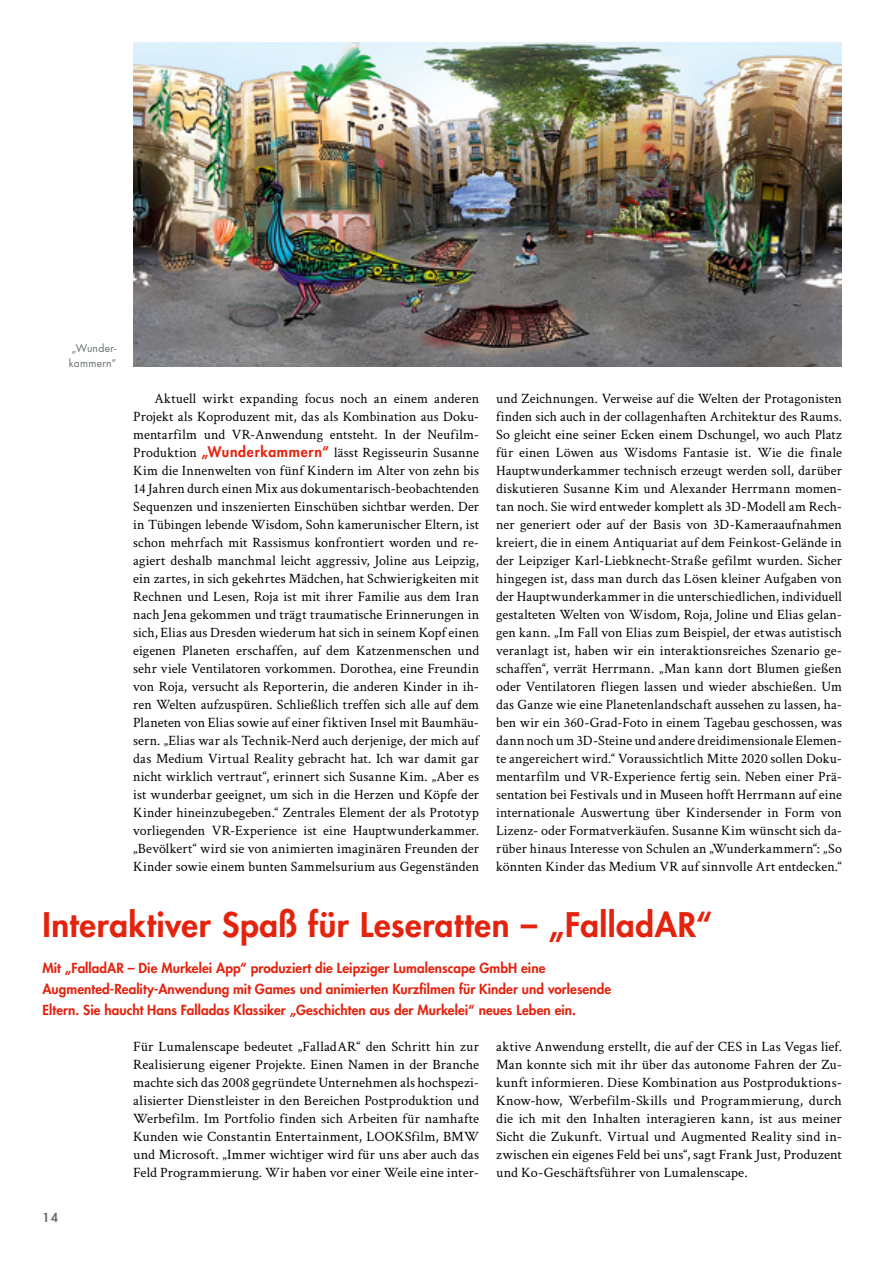
<style>
.page{position:relative;width:893px;height:1263px;background:#fff}
.page>*{position:absolute;margin:0;border:0;box-sizing:border-box;transform-origin:0 0}
.t1{font:800 33px "Futura Std";letter-spacing:.02em;color:#e4230e}
.t2{font:14.25px/18px "Crimson Text";letter-spacing:.005em;color:#000;text-align:justify}
.t3{font:800 13.5px/21px "Futura Std";letter-spacing:.005em;color:#e4230e}
.t4{font:800 12px "Futura Std";color:#677169}
.t5{font:10.5px/15px "Futura Std";letter-spacing:.025em;color:#677169}
.s1{font-family:"Futura Std";font-weight:800;color:#e4230e}
</style>
<div class="page">
<img style="left:133px;top:43px;width:709px;height:324px">
<p class="t5" style="left:69px;top:340px;width:49px">„Wunder&shy;kammern“</p>
<p class="t2" style="left:133px;top:388px;width:347px;text-indent:21px">Aktuell wirkt expanding focus noch an einem anderen Projekt als Koproduzent mit, das als Kombination aus Doku&shy;mentarfilm und VR-Anwendung entsteht. In der Neufilm-Produktion <span class="s1">„Wunderkammern“</span> lässt Regisseurin Susanne Kim die Innenwelten von fünf Kindern im Alter von zehn bis 14 Jahren durch einen Mix aus dokumentarisch-beobachtenden Sequenzen und inszenierten Einschüben sichtbar werden. Der in Tübingen lebende Wisdom, Sohn kamerunischer Eltern, ist schon mehrfach mit Rassismus konfrontiert worden und re&shy;agiert deshalb manchmal leicht aggressiv, Joline aus Leipzig, ein zartes, in sich gekehrtes Mädchen, hat Schwierigkeiten mit Rechnen und Lesen, Roja ist mit ihrer Familie aus dem Iran nach Jena gekommen und trägt traumatische Erinnerungen in sich, Elias aus Dresden wiederum hat sich in seinem Kopf einen eigenen Planeten erschaffen, auf dem Katzenmenschen und sehr viele Ventilatoren vorkommen. Dorothea, eine Freundin von Roja, versucht als Reporterin, die anderen Kinder in ih&shy;ren Welten aufzuspüren. Schließlich treffen sich alle auf dem Planeten von Elias sowie auf einer fiktiven Insel mit Baumhäu&shy;sern. „Elias war als Technik-Nerd auch derjenige, der mich auf das Medium Virtual Reality gebracht hat. Ich war damit gar nicht wirklich vertraut“, erinnert sich Susanne Kim. „Aber es ist wunderbar geeignet, um sich in die Herzen und Köpfe der Kinder hineinzubegeben.“ Zentrales Element der als Prototyp vorliegenden VR-Experience ist eine Hauptwunderkammer. „Bevölkert“ wird sie von animierten imaginären Freunden der Kinder sowie einem bunten Sammelsurium aus Gegenständen</p>
<p class="t2" style="left:496px;top:388px;width:347px">und Zeichnungen. Verweise auf die Welten der Protagonisten finden sich auch in der collagenhaften Architektur des Raums.<br>So gleicht eine seiner Ecken einem Dschungel, wo auch Platz für einen Löwen aus Wisdoms Fantasie ist. Wie die finale Hauptwunderkammer technisch erzeugt werden soll, darüber diskutieren Susanne Kim und Alexander Herrmann momen&shy;tan noch. Sie wird entweder komplett als 3D-Modell am Rech&shy;ner generiert oder auf der Basis von 3D-Kameraaufnahmen kreiert, die in einem Antiquariat auf dem Feinkost-Gelände in der Leipziger Karl-Liebknecht-Straße gefilmt wurden. Sicher hingegen ist, dass man durch das Lösen kleiner Aufgaben von der Hauptwunderkammer in die unterschiedlichen, individuell gestalteten Welten von Wisdom, Roja, Joline und Elias gelan&shy;gen kann. „Im Fall von Elias zum Beispiel, der etwas autistisch veranlagt ist, haben wir ein interaktionsreiches Szenario ge&shy;schaffen“, verrät Herrmann. „Man kann dort Blumen gießen oder Ventilatoren fliegen lassen und wieder abschießen. Um das Ganze wie eine Planetenlandschaft aussehen zu lassen, ha&shy;ben wir ein 360-Grad-Foto in einem Tagebau geschossen, was dann noch um 3D-Steine und andere dreidimensionale Elemen&shy;te angereichert wird.“ Voraussichtlich Mitte 2020 sollen Doku&shy;mentarfilm und VR-Experience fertig sein. Neben einer Prä&shy;sentation bei Festivals und in Museen hofft Herrmann auf eine internationale Auswertung über Kindersender in Form von Lizenz- oder Formatverkäufen. Susanne Kim wünscht sich da&shy;rüber hinaus Interesse von Schulen an „Wunderkammern“: „So könnten Kinder das Medium VR auf sinnvolle Art entdecken.“</p>
<h1 class="t1" style="left:43px;top:904px;width:671px">Interaktiver Spaß für Leseratten – „FalladAR“</h1>
<p class="t3" style="left:43px;top:957px;width:570px">Mit „FalladAR – Die Murkelei App“ produziert die Leipziger Lumalenscape GmbH eine<br>Augmented-Reality-Anwendung mit Games und animierten Kurzfilmen für Kinder und vorlesende<br>Eltern. Sie haucht Hans Falladas Klassiker „Geschichten aus der Murkelei“ neues Leben ein.</p>
<p class="t4" style="left:43px;top:1210px;width:17px">14</p>
<p class="t2" style="left:133px;top:1036px;width:347px">Für Lumalenscape bedeutet „FalladAR“ den Schritt hin zur Realisierung eigener Projekte. Einen Namen in der Branche machte sich das 2008 gegründete Unternehmen als hochspezi&shy;alisierter Dienstleister in den Bereichen Postproduktion und Werbefilm. Im Portfolio finden sich Arbeiten für namhafte Kunden wie Constantin Entertainment, LOOKSfilm, BMW und Microsoft. „Immer wichtiger wird für uns aber auch das Feld Programmierung. Wir haben vor einer Weile eine inter-</p>
<p class="t2" style="left:496px;top:1036px;width:347px">aktive Anwendung erstellt, die auf der CES in Las Vegas lief.<br>Man konnte sich mit ihr über das autonome Fahren der Zu&shy;kunft informieren. Diese Kombination aus Postproduktions-Know-how, Werbefilm-Skills und Programmierung, durch die ich mit den Inhalten interagieren kann, ist aus meiner Sicht die Zukunft. Virtual und Augmented Reality sind in&shy;zwischen ein eigenes Feld bei uns“, sagt Frank Just, Produzent und Ko-Geschäftsführer von Lumalenscape.</p>
</div>
